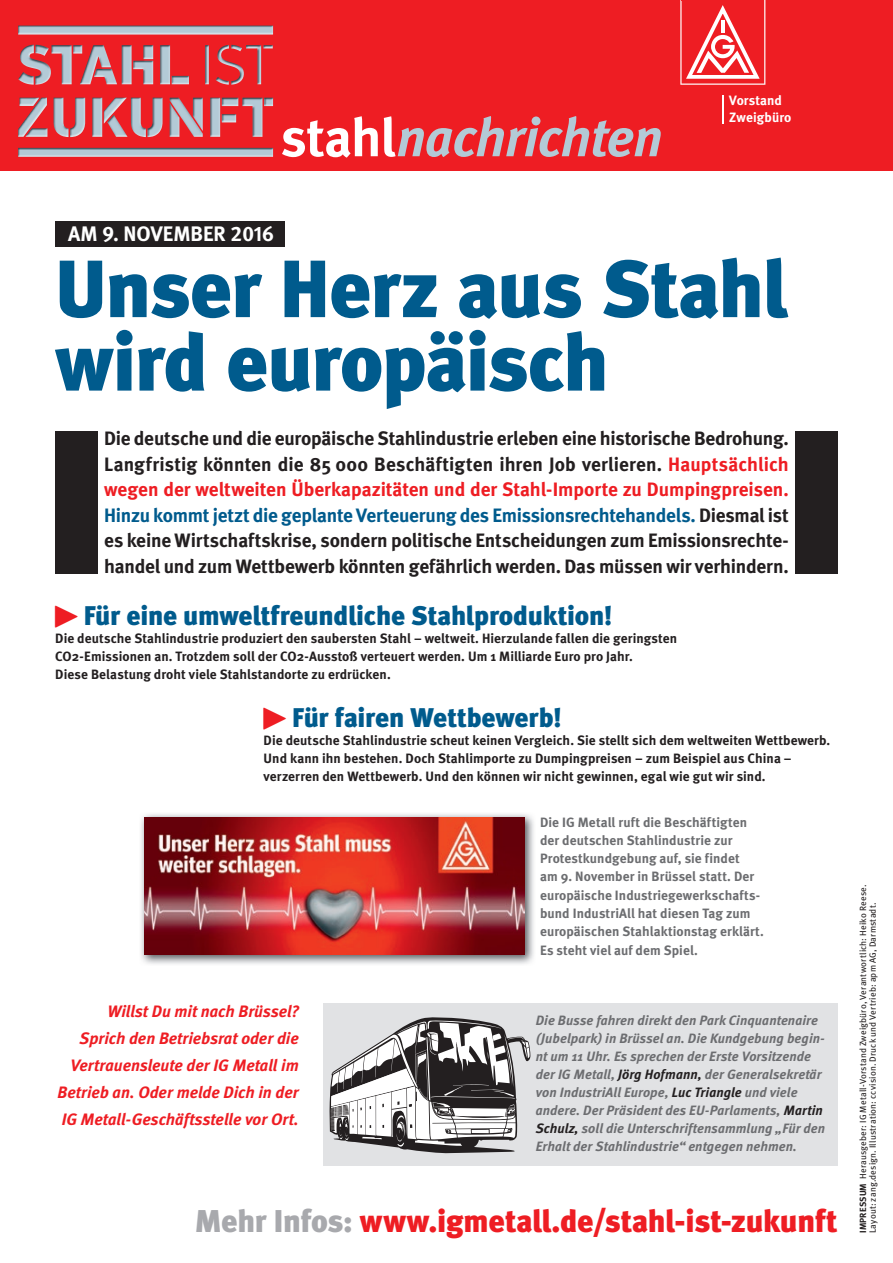
<style>
.page{position:relative;width:893px;height:1263px;background:#fff}
.page>*{position:absolute;margin:0;border:0;box-sizing:border-box;transform-origin:0 0}
.t1{font:900 81px/73.5px "Meta";letter-spacing:-.02em;color:#005b8d}
.t2{font:italic 700 54px "Meta";letter-spacing:-.015em;color:#b3cad6}
.t3{font:900 31.5px "Meta";letter-spacing:-.01em;color:#ee1d23}
.t4{font:900 27px "Meta";letter-spacing:-.01em;color:#005b8d}
.t5{font:700 21px "Meta";color:#fff}
.t6{font:700 19.35px/25.5px "Meta";letter-spacing:-.01em;color:#231f20;text-align:justify}
.t7{font:italic 700 16.5px/27px "Meta";color:#ee1d23;text-align:right}
.t8{font:700 13.5px/18px "Meta";letter-spacing:.005em;color:#231f20}
.t9{font:italic 700 13.5px/18px "Meta";letter-spacing:.005em;color:#6c6d70}
.t10{font:700 13.5px/18.3px "Meta";letter-spacing:.01em;color:#6c6d70}
.t11{font:700 13.5px/16.5px "Meta";letter-spacing:.005em;color:#fff}
.t12{font:9px/9.8px "Meta";letter-spacing:.02em;color:#231f20}
.s1{font-style:normal;color:#fff}
.s2{font-family:"Meta Bold Expert";font-weight:400}
.s3{color:#ee1d23}
.s4{color:#005b8d}
.s5{color:#231f20}
.s6{color:#a8a9ad}
.s7{font-weight:700}
</style>
<div class="page">
<div style="left:323px;top:1003px;width:515px;height:162px;background:#e1e2e4"></div>
<div style="left:55px;top:221px;width:230px;height:26px;background:#231f20"></div>
<div style="left:55px;top:432px;width:43px;height:142px;background:#231f20"></div>
<div style="left:795px;top:432px;width:43px;height:142px;background:#231f20"></div>
<svg style="left:330px;top:1017px;width:200px;height:136px"></svg>
<div style="left:0;top:0;width:893px;height:170px;background:#ee1d23"></div>
<svg style="left:722px;top:96px;width:1px;height:28px"></svg>
<svg style="left:680px;top:0;width:85px;height:85px"></svg>
<hr style="left:682px;top:0;width:82px;height:1px;background:#ee1d23">
<img style="left:18px;top:26px;width:255px;height:19px">
<img style="left:18px;top:45px;width:255px;height:53px">
<img style="left:18px;top:98px;width:255px;height:59px">
<img style="left:141px;top:814px;width:393px;height:150px">
<img style="left:145px;top:818px;width:379px;height:136px">
<h2 class="t2" style="left:281px;top:103px;width:383px"><span class="s1">stahl</span>nachrichten</h2>
<p class="t11" style="left:729px;top:92px;width:64px">Vorstand<br>Zweigbüro</p>
<h3 class="t5" style="left:68px;top:220px;width:208px">AM <span class="s2">9</span>. NOVEMBER <span class="s2">2016</span></h3>
<h1 class="t1" style="left:55px;top:252px;width:733px">Unser Herz aus Stahl wird europäisch</h1>
<p class="t6" style="left:104px;top:425px;width:686px">Die deutsche und die europäische Stahlindustrie erleben eine historische Bedrohung.<br>Langfristig könnten die 85 000 Beschäftigten ihren Job verlieren. <span class="s3">Hauptsächlich wegen der weltweiten Über kapazitäten und der Stahl-Importe zu Dumpingpreisen.<br></span><span class="s4">Hinzu kommt jetzt die geplante Verteuerung des Emissionsrechtehandels.</span> Diesmal ist es keine Wirtschaftskrise, sondern politische Entscheidungen zum Emissionsrechte&shy;handel und zum Wettbewerb könnten gefährlich werden. Das müssen wir verhindern.</p>
<h3 class="t4" style="left:84px;top:599px;width:530px">Für eine umweltfreundliche Stahlproduktion!</h3>
<p class="t8" style="left:55px;top:628px;width:623px">Die deutsche Stahlindustrie produziert den saubersten Stahl – weltweit. Hierzulande fallen die geringsten<br>CO2-Emissionen an. Trotzdem soll der CO2-Ausstoß verteuert werden. Um 1 Milliarde Euro pro Jahr.<br>Diese Belastung droht viele Stahlstandorte zu erdrücken.</p>
<h3 class="t4" style="left:292px;top:701px;width:271px">Für fairen Wettbewerb!</h3>
<p class="t8" style="left:264px;top:730px;width:568px">Die deutsche Stahlindustrie scheut keinen Vergleich. Sie stellt sich dem weltweiten Wettbewerb.<br>Und kann ihn bestehen. Doch Stahlimporte zu Dumpingpreisen – zum Beispiel aus China – verzerren den Wettbewerb. Und den können wir nicht gewinnen, egal wie gut wir sind.</p>
<p class="t7" style="left:58px;top:997px;width:243px">Willst Du mit nach Brüssel?<br>Sprich den Betriebsrat oder die<br>Vertrauensleute der IG Metall im<br>Betrieb an. Oder melde Dich in der<br>IG Metall-Geschäftsstelle vor Ort.</p>
<p class="t10" style="left:540px;top:812px;width:225px">Die IG Metall ruft die Beschäftigten der deutschen Stahlindustrie zur Protestkundgebung auf, sie findet<br>am 9. November in Brüssel statt. Der europäische Industriegewerkschafts&shy;bund IndustriAll hat diesen Tag zum europäischen Stahlaktionstag erklärt.<br>Es steht viel auf dem Spiel.</p>
<p class="t9" style="left:536px;top:1011px;width:291px">Die Busse fahren direkt den Park Cinquantenaire (Jubelpark) in Brüssel an. Die Kundgebung begin&shy;nt um 11 Uhr. Es sprechen der Erste Vorsitzende der IG Metall, <span class="s5">Jörg Hofmann,</span> der Generalsekretär von IndustriAll Europe, <span class="s5">Luc Triangle</span> und viele andere. Der Präsident des EU-Parlaments, <span class="s5">Martin Schulz,</span> soll die Unterschriftensammlung „Für den Erhalt der Stahlindustrie“ entgegen nehmen.</p>
<h3 class="t3" style="left:195px;top:1202px;width:644px"><span class="s6">Mehr Infos:</span> www.igmetall.de/stahl-ist-zukunft</h3>
<p class="t12" style="left:858px;top:1233px;width:350px;rotate:-90deg"><span class="s7">IMPRESSUM</span> Herausgeber: IG Metall-Vorstand Zweigbüro, Verantwortlich: Heiko Reese.<br>Layout: zang.design. Illustration: ccvision. Druck und Vertrieb: apm AG, Darmstadt.</p>
</div>
